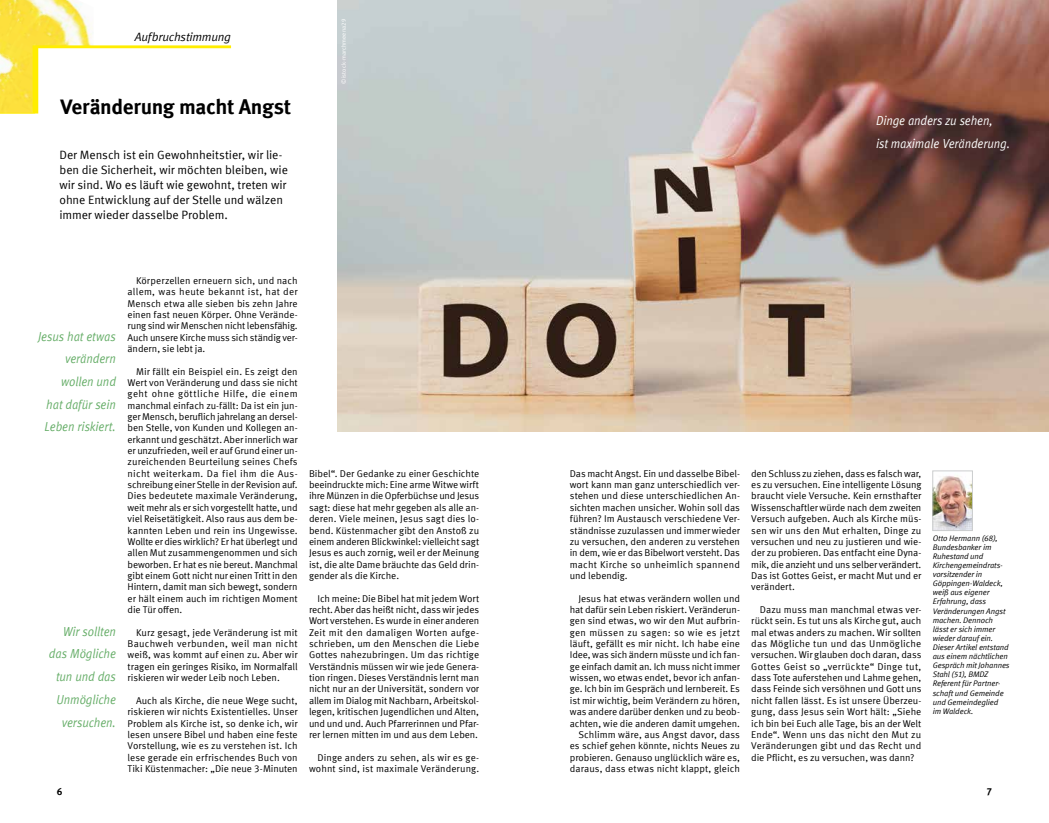
<style>
.page{position:relative;width:1049px;height:823px;background:#fff}
.page>*{position:absolute;margin:0;border:0;box-sizing:border-box;transform-origin:0 0}
.t1{font:700 21px "Meta Offc";letter-spacing:-.02em;color:#000}
.t2{font:13px/22.7px "Meta Offc Norm Ita";letter-spacing:-.01em;color:#65ad67;text-align:right;scale:.9 1}
.t3{font:13px/22.7px "Meta Offc Norm Ita";letter-spacing:-.01em;color:#fff;scale:.9 1}
.t4{font:12px/15px "Meta Offc Norm";letter-spacing:-.01em;color:#000}
.t5{font:12px "Meta Offc Norm Ita";letter-spacing:-.02em;color:#000}
.t6{font:700 10px "Meta Offc";color:#000}
.t7{font:9.8px/11.3px "Meta Offc Norm";letter-spacing:-.005em;color:#000;text-align:justify}
.t8{font:8px/9.1px "Meta Offc Norm Ita";letter-spacing:-.015em;color:#000}
.t9{font:6px "Meta Offc Norm";letter-spacing:.01em;color:#fff}
</style>
<div class="page">
<img style="left:337px;top:0;width:712px;height:431px">
<img style="left:0;top:0;width:93px;height:45px">
<svg style="left:0;top:45px;width:231px;height:68px"></svg>
<img style="left:934px;top:475px;width:36px;height:53px">
<div style="left:932px;top:470px;width:40px;height:60px;border:1px solid #cbcdce"></div>
<p class="t5" style="left:135px;top:30px;width:98px">Aufbruchstimmung</p>
<h1 class="t1" style="left:61px;top:94px;width:232px">Veränderung macht Angst</h1>
<p class="t4" style="left:60px;top:147px;width:230px">Der Mensch ist ein Gewohnheitstier, wir lie&shy;ben die Sicherheit, wir möchten bleiben, wie wir sind. Wo es läuft wie gewohnt, treten wir ohne Entwicklung auf der Stelle und wälzen immer wieder dasselbe Problem.</p>
<p class="t9" style="left:340px;top:83px;width:66px;rotate:-90deg">©istock-marchmeena29</p>
<h2 class="t2" style="left:38px;top:325px;width:88px">Jesus hat etwas verändern wollen und<br>hat dafür sein<br>Leben riskiert.</h2>
<h2 class="t2" style="left:49px;top:619px;width:76px">Wir sollten das Mögliche tun und das<br>Unmögliche versuchen.</h2>
<p class="t7" style="left:128px;top:275px;width:172px;text-indent:9px">Körperzellen erneuern sich, und nach allem, was heute bekannt ist, hat der Mensch etwa alle sieben bis zehn Jahre einen fast neuen Körper. Ohne Verände&shy;rung sind wir Menschen nicht lebensfähig.<br>Auch unsere Kirche muss sich ständig ver&shy;ändern, sie lebt ja.</p>
<p class="t7" style="left:128px;top:365px;width:172px;text-indent:9px">Mir fällt ein Beispiel ein. Es zeigt den Wert von Veränderung und dass sie nicht geht ohne göttliche Hilfe, die einem manchmal einfach zu-fällt: Da ist ein jun&shy;ger Mensch, beruflich jahrelang an dersel&shy;ben Stelle, von Kunden und Kollegen an&shy;erkannt und geschätzt. Aber innerlich war er unzufrieden, weil er auf Grund einer un&shy;zureichenden Beurteilung seines Chefs nicht weiterkam. Da fiel ihm die Aus&shy;schreibung einer Stelle in der Revision auf.<br>Dies bedeutete maximale Veränderung, weit mehr als er sich vorgestellt hatte, und viel Reisetätigkeit. Also raus aus dem be&shy;kannten Leben und rein ins Ungewisse.<br>Wollte er dies wirklich? Er hat überlegt und allen Mut zusammengenommen und sich beworben. Er hat es nie bereut. Manchmal gibt einem Gott nicht nur einen Tritt in den Hintern, damit man sich bewegt, sondern er hält einem auch im richtigen Moment die Tür offen.</p>
<p class="t7" style="left:128px;top:626px;width:172px;text-indent:9px">Kurz gesagt, jede Veränderung ist mit Bauchweh verbunden, weil man nicht weiß, was kommt auf einen zu. Aber wir tragen ein geringes Risiko, im Normalfall riskieren wir weder Leib noch Leben.</p>
<p class="t7" style="left:128px;top:694px;width:172px;text-indent:9px">Auch als Kirche, die neue Wege sucht, riskieren wir nichts Existentielles. Unser Problem als Kirche ist, so denke ich, wir lesen unsere Bibel und haben eine feste Vorstellung, wie es zu verstehen ist. Ich lese gerade ein erfrischendes Buch von Tiki Küstenmacher: „Die neue 3-Minuten</p>
<p class="t7" style="left:309px;top:467px;width:172px">Bibel“. Der Gedanke zu einer Geschichte beeindruckte mich: Eine arme Witwe wirft ihre Münzen in die Opferbüchse und Jesus sagt: diese hat mehr gegeben als alle an&shy;deren. Viele meinen, Jesus sagt dies lo&shy;bend. Küstenmacher gibt den Anstoß zu einem anderen Blickwinkel: vielleicht sagt Jesus es auch zornig, weil er der Meinung ist, die alte Dame bräuchte das Geld drin&shy;gender als die Kirche.</p>
<p class="t7" style="left:309px;top:592px;width:172px;text-indent:9px">Ich meine: Die Bibel hat mit jedem Wort recht. Aber das heißt nicht, dass wir jedes Wort verstehen. Es wurde in einer anderen Zeit mit den damaligen Worten aufge&shy;schrieben, um den Menschen die Liebe Gottes nahezubringen. Um das richtige Verständnis müssen wir wie jede Genera&shy;tion ringen. Dieses Verständnis lernt man nicht nur an der Universität, sondern vor allem im Dialog mit Nachbarn, Arbeitskol&shy;legen, kritischen Jugendlichen und Alten, und und und. Auch Pfarrerinnen und Pfar&shy;rer lernen mitten im und aus dem Leben.</p>
<p class="t7" style="left:309px;top:751px;width:172px;text-align:right">Dinge anders zu sehen, als wir es ge&shy;wohnt sind, ist maximale Veränderung.</p>
<h2 class="t3" style="left:876px;top:109px;width:151px">Dinge anders zu sehen,<br>ist maximale Veränderung.</h2>
<p class="t7" style="left:570px;top:467px;width:172px">Das macht Angst. Ein und dasselbe Bibel&shy;wort kann man ganz unterschiedlich ver&shy;stehen und diese unterschiedlichen An&shy;sichten machen unsicher. Wohin soll das führen? Im Austausch verschiedene Ver&shy;ständnisse zuzulassen und immer wieder zu versuchen, den anderen zu verstehen in dem, wie er das Bibelwort versteht. Das macht Kirche so unheimlich spannend und lebendig.</p>
<p class="t7" style="left:570px;top:592px;width:172px;text-align:right">Jesus hat etwas verändern wollen und hat dafür sein Leben riskiert. Veränderun&shy;gen sind etwas, wo wir den Mut aufbrin&shy;gen müssen zu sagen: so wie es jetzt läuft, gefällt es mir nicht. Ich habe eine Idee, was sich ändern müsste und ich fan&shy;ge einfach damit an. Ich muss nicht immer wissen, wo etwas endet, bevor ich anfan&shy;ge. Ich bin im Gespräch und lernbereit. Es ist mir wichtig, beim Verändern zu hören, was andere darüber denken und zu beob&shy;achten, wie die anderen damit umgehen.<br>Schlimm wäre, aus Angst davor, dass es schief gehen könnte, nichts Neues zu probieren. Genauso unglücklich wäre es, daraus, dass etwas nicht klappt, gleich</p>
<p class="t7" style="left:751px;top:467px;width:172px">den Schluss zu ziehen, dass es falsch war, es zu versuchen. Eine intelligente Lösung braucht viele Versuche. Kein ernsthafter Wissenschaftler würde nach dem zweiten Versuch aufgeben. Auch als Kirche müs&shy;sen wir uns den Mut erhalten, Dinge zu versuchen und neu zu justieren und wie&shy;der zu probieren. Das entfacht eine Dyna&shy;mik, die anzieht und uns selber verändert.<br>Das ist Gottes Geist, er macht Mut und er verändert.</p>
<p class="t7" style="left:751px;top:603px;width:172px;text-indent:9px">Dazu muss man manchmal etwas ver&shy;rückt sein. Es tut uns als Kirche gut, auch mal etwas anders zu machen. Wir sollten das Mögliche tun und das Unmögliche versuchen. Wir glauben doch daran, dass Gottes Geist so „verrückte“ Dinge tut, dass Tote auferstehen und Lahme gehen, dass Feinde sich versöhnen und Gott uns nicht fallen lässt. Es ist unsere Überzeu&shy;gung, dass Jesus sein Wort hält: „Siehe ich bin bei Euch alle Tage, bis an der Welt Ende“. Wenn uns das nicht den Mut zu Veränderungen gibt und das Recht und die Pflicht, es zu versuchen, was dann?</p>
<p class="t8" style="left:933px;top:533px;width:78px">Otto Hermann (68),<br>Bundesbanker im<br>Ruhestand und<br>Kirchengemeindrats&shy;vorsitzender in<br>Göppingen-Waldeck, weiß aus eigener<br>Erfahrung, dass<br>Veränderungen Angst machen. Dennoch lässt er sich immer wieder darauf ein.<br>Dieser Artikel entstand aus einem nächtlichen<br>Gespräch mit Johannes<br>Stahl (51), BMDZ<br>Referent für Partner&shy;schaft und Gemeinde und Gemeindeglied<br>im Waldeck.</p>
<p class="t6" style="left:57px;top:784px;width:7px">6</p>
<p class="t6" style="left:986px;top:784px;width:7px">7</p>
</div>
